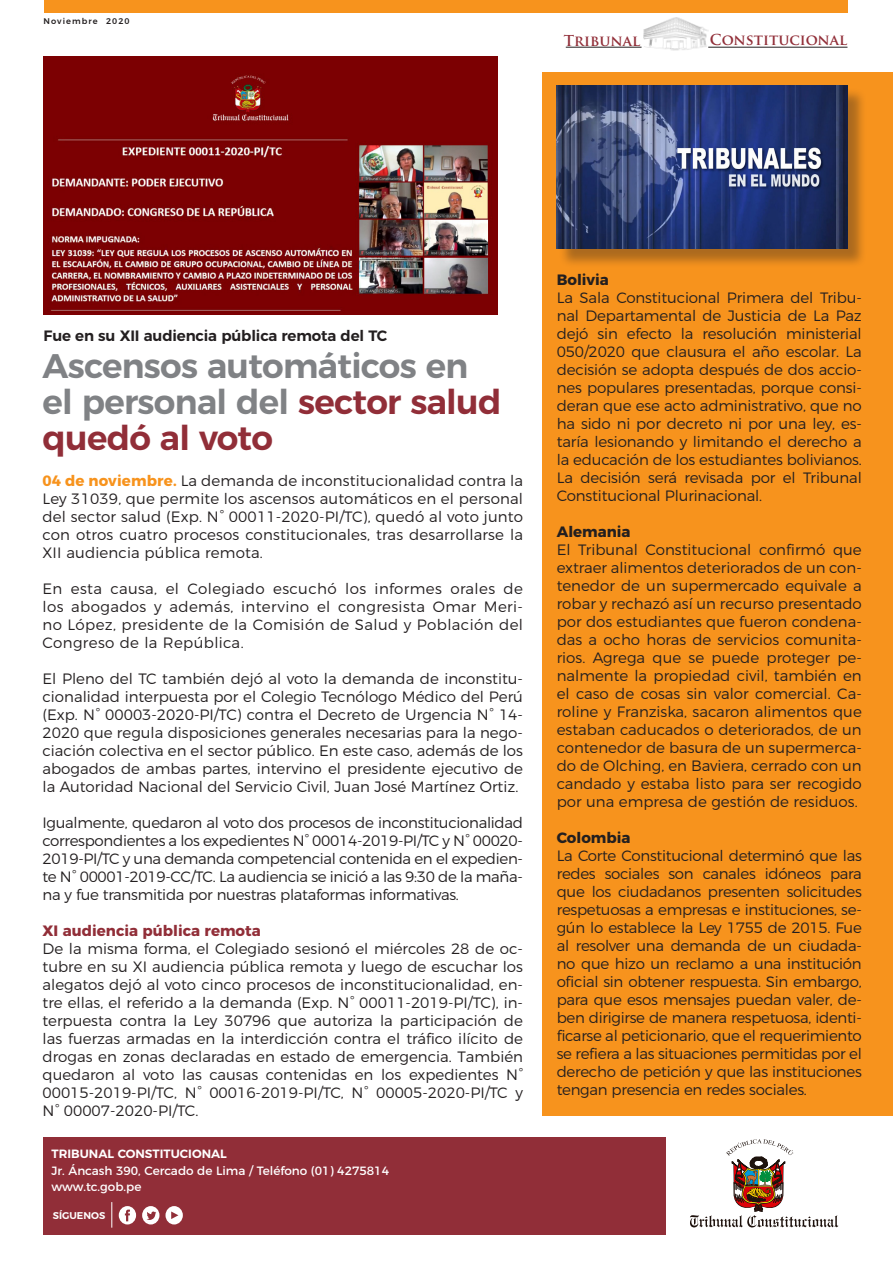
<style>
.page{position:relative;width:893px;height:1263px;background:#fff}
.page>*{position:absolute;margin:0;border:0;box-sizing:border-box;transform-origin:0 0}
.t1{font:600 34.05px/35.7px "Montserrat";letter-spacing:-.02em;color:#808285}
.t2{font:300 15px/18px "Montserrat";color:#231f20;text-align:justify}
.t3{font:600 15px "Montserrat";letter-spacing:-.01em;color:#231f20}
.t4{font:700 15px "Montserrat";color:#912e38}
.t5{font:700 15px "Montserrat";color:#231f20}
.t6{font:700 14.7px "Trajan Pro";color:#912e38}
.t7{font:12px "Montserrat";color:#fff}
.t8{font:600 12px "Montserrat";color:#fff}
.t9{font:600 9.75px "Montserrat";color:#fff}
.t10{font:500 8.25px "Montserrat";letter-spacing:.13em;color:#231f20}
.s1{color:#912e38}
.s2{font-weight:700;color:#f7931d}
</style>
<div class="page">
<svg style="left:690px;top:1139px;width:148px;height:88px"></svg>
<div style="left:43px;top:1137px;width:622px;height:97px;background:#912e38"></div>
<div style="left:542px;top:72px;width:351px;height:1043px;background:#f7931d"></div>
<div style="left:44px;top:0;width:803px;height:13px;background:#f7931d"></div>
<div style="left:142px;top:1206px;width:17px;height:18px;background:#fff;border-radius:50%"></div>
<div style="left:119px;top:1206px;width:17px;height:18px;background:#fff;border-radius:50%"></div>
<div style="left:165px;top:1206px;width:18px;height:18px;background:#fff;border-radius:50%"></div>
<svg style="left:111px;top:1202px;width:1px;height:26px"></svg>
<img style="left:643px;top:17px;width:66px;height:34px">
<hr style="left:708px;top:47px;width:139px;height:1px;background:#231f20">
<hr style="left:566px;top:47px;width:76px;height:1px;background:#231f20">
<svg style="left:147px;top:1211px;width:9px;height:9px"></svg>
<svg style="left:125px;top:1209px;width:5px;height:12px"></svg>
<svg style="left:171px;top:1211px;width:7px;height:8px"></svg>
<img style="left:44px;top:56px;width:453px;height:259px">
<div style="left:559px;top:87px;width:308px;height:181px;background:#231f20;opacity:.35"></div>
<img style="left:557px;top:85px;width:290px;height:164px">
<p class="t10" style="left:44px;top:15px;width:88px">Noviembre 2020</p>
<p class="t6" style="left:564px;top:31px;width:78px">Tribunal</p>
<p class="t6" style="left:710px;top:31px;width:139px">Constitucional</p>
<p class="t3" style="left:44px;top:323px;width:345px">Fue en su XII audiencia pública remota del TC</p>
<p class="t1" style="left:43px;top:346px;width:460px">Ascensos automáticos en el personal del <span class="s1">sector salud quedó al voto</span></p>
<p class="t2" style="left:43px;top:470px;width:482px"><span class="s2">04 de noviembre.</span> La demanda de inconstitucionalidad contra la Ley 31039, que permite los ascensos automáticos en el personal del sector salud (Exp. N° 00011-2020-PI/TC), quedó al voto junto con otros cuatro procesos constitucionales, tras desarrollarse la XII audiencia pública remota.</p>
<p class="t2" style="left:43px;top:578px;width:482px">En esta causa, el Colegiado escuchó los informes orales de los abogados y además, intervino el congresista Omar Meri&shy;no López, presidente de la Comisión de Salud y Población del Congreso de la República.</p>
<p class="t2" style="left:43px;top:668px;width:482px">El Pleno del TC también dejó al voto la demanda de inconstitu&shy;cionalidad interpuesta por el Colegio Tecnólogo Médico del Perú (Exp. N° 00003-2020-PI/TC) contra el Decreto de Urgencia N° 14- 2020 que regula disposiciones generales necesarias para la nego&shy;ciación colectiva en el sector público. En este caso, además de los abogados de ambas partes, intervino el presidente ejecutivo de la Autoridad Nacional del Servicio Civil, Juan José Martínez Ortiz.</p>
<p class="t2" style="left:43px;top:812px;width:482px">Igualmente, quedaron al voto dos procesos de inconstitucionalidad correspondientes a los expedientes N° 00014-2019-PI/TC y N° 00020- 2019-PI/TC y una demanda competencial contenida en el expedien&shy;te N° 00001-2019-CC/TC. La audiencia se inició a las 9:30 de la maña&shy;na y fue transmitida por nuestras plataformas informativas.</p>
<p class="t4" style="left:43px;top:918px;width:220px">XI audiencia pública remota</p>
<p class="t2" style="left:43px;top:938px;width:482px">De la misma forma, el Colegiado sesionó el miércoles 28 de oc&shy;tubre en su XI audiencia pública remota y luego de escuchar los alegatos dejó al voto cinco procesos de inconstitucionalidad, en&shy;tre ellas, el referido a la demanda (Exp. N° 00011-2019-PI/TC), in&shy;terpuesta contra la Ley 30796 que autoriza la participación de las fuerzas armadas en la interdicción contra el tráfico ilícito de drogas en zonas declaradas en estado de emergencia. También quedaron al voto las causas contenidas en los expedientes N° 00015-2019-PI/TC, N° 00016-2019-PI/TC, N° 00005-2020-PI/TC y N° 00007-2020-PI/TC.</p>
<p class="t8" style="left:52px;top:1144px;width:177px">TRIBUNAL CONSTITUCIONAL</p>
<p class="t7" style="left:52px;top:1161px;width:339px">Jr. Áncash 390, Cercado de Lima / Teléfono (01) 4275814</p>
<p class="t7" style="left:52px;top:1177px;width:91px">www.tc.gob.pe</p>
<p class="t9" style="left:53px;top:1207px;width:54px">SÍGUENOS</p>
<p class="t5" style="left:557px;top:267px;width:54px">Bolivia</p>
<p class="t2" style="left:557px;top:287px;width:307px">La Sala Constitucional Primera del Tribu&shy;nal Departamental de Justicia de La Paz dejó sin efecto la resolución ministerial 050/2020 que clausura el año escolar. La decisión se adopta después de dos accio&shy;nes populares presentadas, porque consi&shy;deran que ese acto administrativo, que no ha sido ni por decreto ni por una ley, es&shy;taría lesionando y limitando el derecho a la educación de los estudiantes bolivianos.<br>La decisión será revisada por el Tribunal Constitucional Plurinacional.</p>
<p class="t5" style="left:557px;top:519px;width:75px">Alemania</p>
<p class="t2" style="left:557px;top:539px;width:307px">El Tribunal Constitucional confirmó que extraer alimentos deteriorados de un con&shy;tenedor de un supermercado equivale a robar y rechazó así un recurso presentado por dos estudiantes que fueron condena&shy;das a ocho horas de servicios comunita&shy;rios. Agrega que se puede proteger pe&shy;nalmente la propiedad civil, también en el caso de cosas sin valor comercial. Ca&shy;roline y Franziska, sacaron alimentos que estaban caducados o deteriorados, de un contenedor de basura de un supermerca&shy;do de Olching, en Baviera, cerrado con un candado y estaba listo para ser recogido por una empresa de gestión de residuos.</p>
<p class="t5" style="left:557px;top:825px;width:75px">Colombia</p>
<p class="t2" style="left:557px;top:845px;width:307px">La Corte Constitucional determinó que las redes sociales son canales idóneos para que los ciudadanos presenten solicitudes respetuosas a empresas e instituciones, se&shy;gún lo establece la Ley 1755 de 2015. Fue al resolver una demanda de un ciudada&shy;no que hizo un reclamo a una institución oficial sin obtener respuesta. Sin embargo, para que esos mensajes puedan valer, de&shy;ben dirigirse de manera respetuosa, identi&shy;ficarse al peticionario, que el requerimiento se refiera a las situaciones permitidas por el derecho de petición y que las instituciones tengan presencia en redes sociales.</p>
</div>
